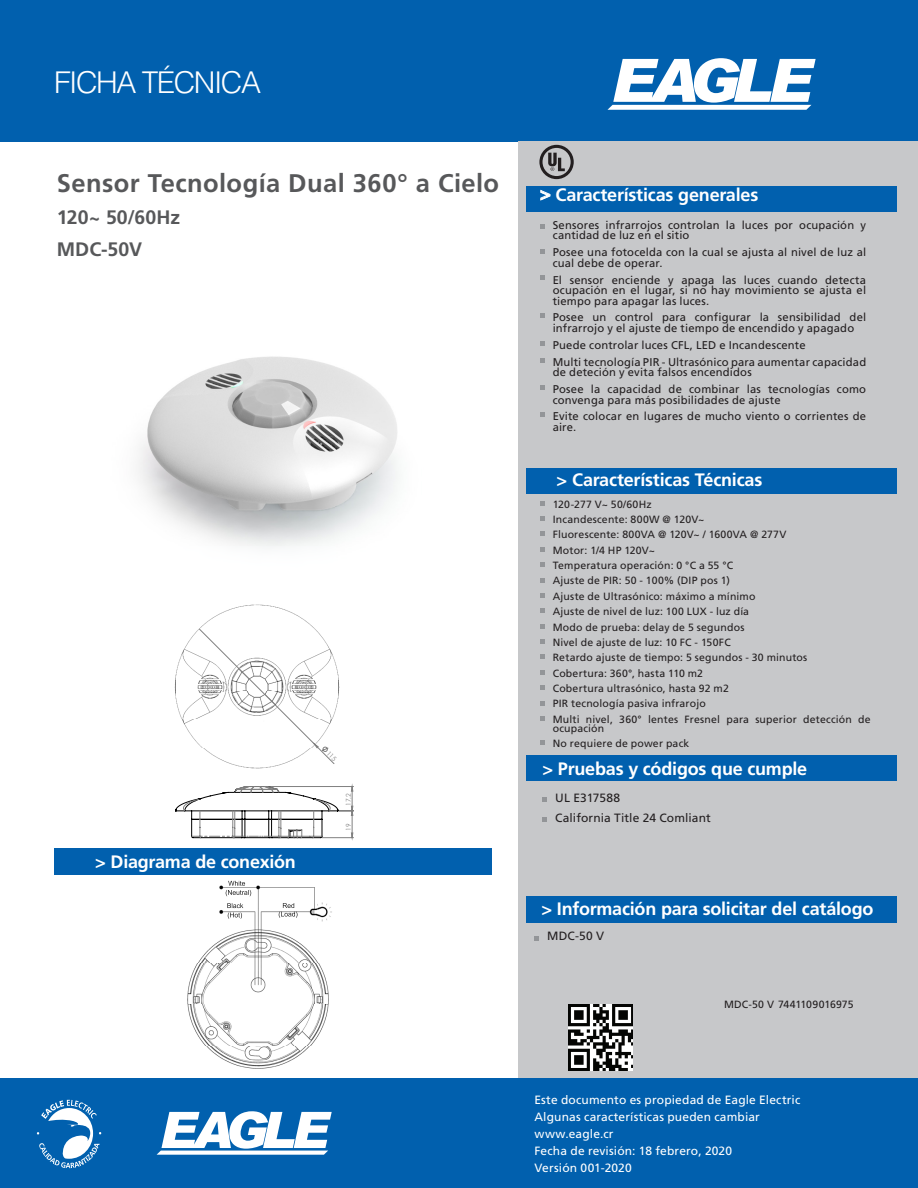
<style>
.page{position:relative;width:918px;height:1188px;background:#fff}
.page>*{position:absolute;margin:0;border:0;box-sizing:border-box;transform-origin:0 0}
.t1{font:300 30px "Helvetica LT Std";letter-spacing:-.05em;color:#fff}
.t2{font:700 25.5px "Frutiger";letter-spacing:.015em;color:#57585a}
.t3{font:700 19.5px/32px "Frutiger";color:#57585a}
.t4{font:700 18px "Frutiger";letter-spacing:-.01em;color:#fff}
.t5{font:12px/17px "Frutiger";letter-spacing:.01em;color:#fff}
.t6{font:12px/20px "Frutiger";letter-spacing:.01em;color:#231f20}
.t7{font:11.25px/10.5px "Frutiger";letter-spacing:.015em;color:#231f20}
.t8{font:10.5px/15.5px "Frutiger";letter-spacing:.015em;color:#231f20}
.t9{font:10.5px "Frutiger LT Std";letter-spacing:.005em;color:#231f20}
.t10{font:6.6px "Century Gothic";color:#808080}
</style>
<div class="page">
<div style="left:0;top:0;width:918px;height:142px;background:#0160ae"></div>
<div style="left:0;top:1078px;width:918px;height:110px;background:#0160ae"></div>
<div style="left:518px;top:142px;width:400px;height:936px;background:#c7c8ca"></div>
<div style="left:526px;top:186px;width:371px;height:25px;background:#0160ae"></div>
<div style="left:526px;top:469px;width:371px;height:25px;background:#0160ae"></div>
<div style="left:526px;top:755px;width:371px;height:26px;background:#0160ae"></div>
<div style="left:526px;top:896px;width:371px;height:27px;background:#0160ae"></div>
<div style="left:54px;top:848px;width:438px;height:26px;background:#0160ae"></div>
<svg style="left:608px;top:58px;width:208px;height:52px"></svg>
<svg style="left:157px;top:1111px;width:175px;height:44px"></svg>
<svg style="left:37px;top:1100px;width:64px;height:68px"></svg>
<img style="left:568px;top:1005px;width:65px;height:65px">
<svg style="left:534px;top:936px;width:5px;height:4px"></svg>
<svg style="left:540px;top:501px;width:4px;height:4px"></svg>
<svg style="left:540px;top:516px;width:4px;height:5px"></svg>
<svg style="left:540px;top:532px;width:4px;height:4px"></svg>
<svg style="left:540px;top:547px;width:4px;height:5px"></svg>
<svg style="left:540px;top:562px;width:4px;height:5px"></svg>
<svg style="left:540px;top:578px;width:4px;height:4px"></svg>
<svg style="left:540px;top:593px;width:4px;height:5px"></svg>
<svg style="left:540px;top:609px;width:4px;height:4px"></svg>
<svg style="left:540px;top:624px;width:4px;height:4px"></svg>
<svg style="left:540px;top:639px;width:4px;height:5px"></svg>
<svg style="left:540px;top:655px;width:4px;height:4px"></svg>
<svg style="left:540px;top:670px;width:4px;height:5px"></svg>
<svg style="left:540px;top:686px;width:4px;height:4px"></svg>
<svg style="left:540px;top:701px;width:4px;height:4px"></svg>
<svg style="left:540px;top:716px;width:4px;height:5px"></svg>
<svg style="left:540px;top:741px;width:4px;height:4px"></svg>
<svg style="left:540px;top:189px;width:11px;height:12px"></svg>
<svg style="left:540px;top:224px;width:4px;height:5px"></svg>
<svg style="left:540px;top:249px;width:4px;height:5px"></svg>
<svg style="left:540px;top:276px;width:4px;height:4px"></svg>
<svg style="left:540px;top:314px;width:4px;height:4px"></svg>
<svg style="left:540px;top:341px;width:4px;height:4px"></svg>
<svg style="left:540px;top:358px;width:4px;height:4px"></svg>
<svg style="left:540px;top:385px;width:4px;height:5px"></svg>
<svg style="left:540px;top:413px;width:4px;height:4px"></svg>
<svg style="left:543px;top:798px;width:4px;height:4px"></svg>
<svg style="left:543px;top:818px;width:4px;height:4px"></svg>
<svg style="left:539px;top:145px;width:35px;height:34px"></svg>
<img style="left:138px;top:356px;width:259px;height:191px">
<img style="left:174px;top:604px;width:141px;height:84px">
<img style="left:187px;top:885px;width:145px;height:184px">
<svg style="left:227px;top:903px;width:16px;height:16px"></svg>
<svg style="left:226px;top:881px;width:25px;height:15px"></svg>
<svg style="left:279px;top:903px;width:19px;height:15px"></svg>
<svg style="left:175px;top:629px;width:179px;height:209px"></svg>
<h1 class="t1" style="left:54px;top:64px;width:209px">FICHA TÉCNICA</h1>
<h2 class="t2" style="left:57px;top:168px;width:444px">Sensor Tecnología Dual 360° a Cielo</h2>
<h3 class="t3" style="left:57px;top:202px;width:125px">120~ 50/60Hz<br>MDC-50V</h3>
<h3 class="t4" style="left:95px;top:851px;width:202px">&gt; Diagrama de conexión</h3>
<p class="t10" style="left:344px;top:806px;width:14px;rotate:-90deg">17,2</p>
<p class="t10" style="left:344px;top:831px;width:9px;rotate:-90deg">19</p>
<h3 class="t4" style="left:540px;top:184px;width:220px">&gt; Características generales</h3>
<p class="t7" style="left:553px;top:220px;width:315px">Sensores infrarrojos controlan la luces por ocupación y cantidad de luz en el sitio</p>
<p class="t7" style="left:553px;top:247px;width:315px">Posee una fotocelda con la cual se ajusta al nivel de luz al cual debe de operar.</p>
<p class="t7" style="left:553px;top:274px;width:315px;text-align:justify">El sensor enciende y apaga las luces cuando detecta ocupación en el lugar, si no hay movimiento se ajusta el tiempo para apagar las luces.</p>
<p class="t7" style="left:553px;top:312px;width:315px">Posee un control para configurar la sensibilidad del infrarrojo y el ajuste de tiempo de encendido y apagado</p>
<p class="t7" style="left:553px;top:336px;width:315px;line-height:17px">Puede controlar luces CFL, LED e Incandescente<br>Multi tecnología PIR - Ultrasónico para aumentar capacidad</p>
<p class="t7" style="left:553px;top:364px;width:315px;line-height:17px">de deteción y evita falsos encendidos<br>Posee la capacidad de combinar las tecnologías como</p>
<p class="t7" style="left:553px;top:391px;width:315px;line-height:17px">convenga para más posibilidades de ajuste<br>Evite colocar en lugares de mucho viento o corrientes de</p>
<p class="t7" style="left:553px;top:422px;width:25px">aire.</p>
<h3 class="t4" style="left:557px;top:470px;width:207px">&gt; Características Técnicas</h3>
<p class="t8" style="left:553px;top:496px;width:319px">120-277 V~ 50/60Hz<br>Incandescente: 800W @ 120V~<br>Fluorescente: 800VA @ 120V~ / 1600VA @ 277V<br>Motor: 1/4 HP 120V~<br>Temperatura operación: 0 °C a 55 °C<br>Ajuste de PIR: 50 - 100% (DIP pos 1)<br>Ajuste de Ultrasónico: máximo a mínimo<br>Ajuste de nivel de luz: 100 LUX - luz día<br>Modo de prueba: delay de 5 segundos<br>Nivel de ajuste de luz: 10 FC - 150FC<br>Retardo ajuste de tiempo: 5 segundos - 30 minutos<br>Cobertura: 360°, hasta 110 m2<br>Cobertura ultrasónico, hasta 92 m2<br>PIR tecnología pasiva infrarojo<br>Multi nivel, 360° lentes Fresnel para superior detección de</p>
<p class="t8" style="left:553px;top:720px;width:138px">ocupación<br>No requiere de power pack</p>
<h3 class="t4" style="left:543px;top:758px;width:266px">&gt; Pruebas y códigos que cumple</h3>
<p class="t6" style="left:555px;top:788px;width:157px">UL E317588<br>California Title 24 Comliant</p>
<h3 class="t4" style="left:541px;top:898px;width:334px">&gt; Información para solicitar del catálogo</h3>
<p class="t6" style="left:547px;top:926px;width:58px">MDC-50 V</p>
<p class="t9" style="left:724px;top:999px;width:131px">MDC-50 V 7441109016975</p>
<p class="t5" style="left:534px;top:1092px;width:267px">Este documento es propiedad de Eagle Electric<br>Algunas características pueden cambiar www.eagle.cr<br>Fecha de revisión: 18 febrero, 2020<br>Versión 001-2020</p>
</div>
